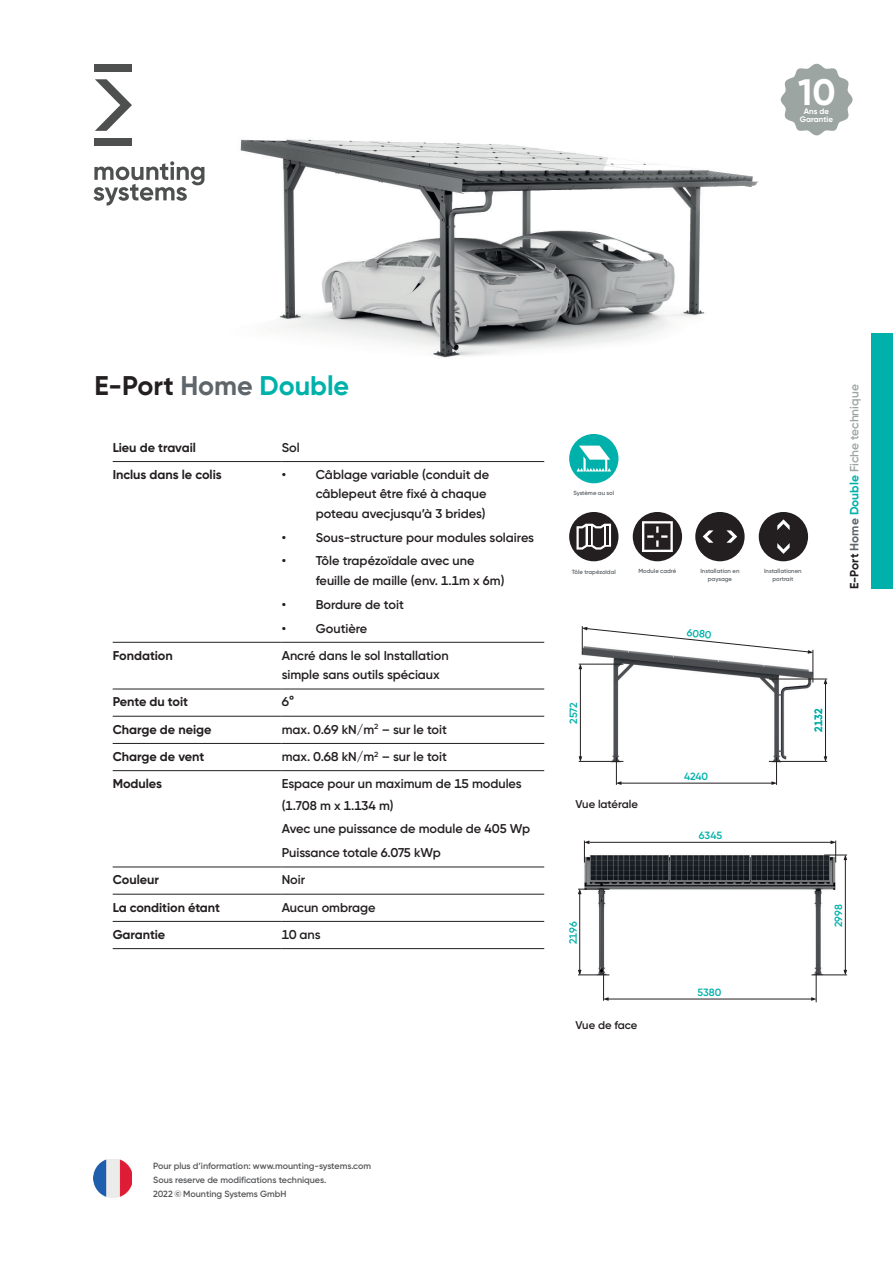
<style>
.page{position:relative;width:893px;height:1263px;background:#fff}
.page>*{position:absolute;margin:0;border:0;box-sizing:border-box;transform-origin:0 0}
.t1{font:700 36.75px "Gilroy";color:#fff}
.t2{font:700 27px "Gilroy";color:#231f20}
.t3{font:600 12.75px/19.5px "Gilroy";letter-spacing:-.005em;color:#231f20}
.t4{font:700 12.75px "Gilroy";letter-spacing:-.005em;color:#231f20}
.t5{font:600 12px "Gilroy";color:#9da5a3}
.t6{font:600 11.25px "Gilroy";letter-spacing:-.005em;color:#231f20}
.t7{font:600 10.5px "Gilroy";color:#00b1ab}
.t8{font:600 9px/14.2px "Gilroy";letter-spacing:-.005em;color:#57585a}
.t9{font:700 7.95px/8.1px "Gilroy";color:#fff;text-align:center}
.t10{font:600 6px/7.2px "Gilroy";letter-spacing:-.005em;color:#5f666b;text-align:center}
.s1{color:#5f666b}
.s2{color:#00b1ab}
.s3{font-weight:700;color:#231f20}
.s4{font-weight:700;color:#5f666b}
.s5{font-weight:700;color:#00b1ab}
</style>
<div class="page">
<div style="left:872px;top:334px;width:21px;height:255px;background:#00b1ab"></div>
<hr style="left:113px;top:461px;width:169px;height:1px;background:#231f20">
<hr style="left:282px;top:461px;width:262px;height:1px;background:#231f20">
<hr style="left:113px;top:642px;width:169px;height:1px;background:#231f20">
<hr style="left:282px;top:642px;width:262px;height:1px;background:#231f20">
<hr style="left:113px;top:689px;width:169px;height:1px;background:#231f20">
<hr style="left:282px;top:689px;width:262px;height:1px;background:#231f20">
<hr style="left:113px;top:716px;width:169px;height:1px;background:#231f20">
<hr style="left:282px;top:716px;width:262px;height:1px;background:#231f20">
<hr style="left:113px;top:743px;width:169px;height:1px;background:#231f20">
<hr style="left:282px;top:743px;width:262px;height:1px;background:#231f20">
<hr style="left:113px;top:770px;width:169px;height:1px;background:#231f20">
<hr style="left:282px;top:770px;width:262px;height:1px;background:#231f20">
<hr style="left:113px;top:866px;width:169px;height:1px;background:#231f20">
<hr style="left:282px;top:866px;width:262px;height:1px;background:#231f20">
<hr style="left:113px;top:894px;width:169px;height:1px;background:#231f20">
<hr style="left:282px;top:894px;width:262px;height:1px;background:#231f20">
<hr style="left:113px;top:921px;width:169px;height:1px;background:#231f20">
<hr style="left:282px;top:921px;width:262px;height:1px;background:#231f20">
<hr style="left:113px;top:948px;width:169px;height:1px;background:#231f20">
<hr style="left:282px;top:948px;width:262px;height:1px;background:#231f20">
<svg style="left:633px;top:512px;width:49px;height:49px"></svg>
<svg style="left:695px;top:512px;width:50px;height:49px"></svg>
<svg style="left:759px;top:512px;width:49px;height:49px"></svg>
<svg style="left:569px;top:512px;width:49px;height:49px"></svg>
<svg style="left:569px;top:434px;width:49px;height:49px"></svg>
<img style="left:578px;top:634px;width:250px;height:147px">
<hr style="left:769px;top:679px;width:58px;height:1px;background:#231f20">
<hr style="left:579px;top:664px;width:44px;height:1px;background:#231f20">
<hr style="left:769px;top:761px;width:58px;height:1px;background:#231f20">
<hr style="left:579px;top:761px;width:44px;height:1px;background:#231f20">
<hr style="left:813px;top:650px;width:1px;height:32px;background:#231f20">
<hr style="left:825px;top:682px;width:1px;height:77px;background:#231f20">
<svg style="left:824px;top:756px;width:3px;height:5px"></svg>
<svg style="left:824px;top:679px;width:3px;height:5px"></svg>
<hr style="left:580px;top:668px;width:1px;height:91px;background:#231f20">
<svg style="left:579px;top:756px;width:3px;height:5px"></svg>
<svg style="left:579px;top:664px;width:3px;height:5px"></svg>
<hr style="left:619px;top:783px;width:154px;height:1px;background:#231f20">
<svg style="left:616px;top:757px;width:5px;height:28px"></svg>
<svg style="left:771px;top:757px;width:6px;height:28px"></svg>
<svg style="left:582px;top:626px;width:231px;height:28px"></svg>
<hr style="left:607px;top:999px;width:204px;height:1px;background:#231f20">
<img style="left:578px;top:842px;width:270px;height:134px">
<hr style="left:589px;top:842px;width:243px;height:1px;background:#231f20">
<svg style="left:584px;top:840px;width:5px;height:22px"></svg>
<svg style="left:603px;top:973px;width:6px;height:28px"></svg>
<svg style="left:811px;top:973px;width:6px;height:29px"></svg>
<hr style="left:578px;top:889px;width:31px;height:1px;background:#231f20">
<hr style="left:811px;top:975px;width:36px;height:1px;background:#231f20">
<hr style="left:578px;top:975px;width:31px;height:1px;background:#231f20">
<hr style="left:845px;top:859px;width:1px;height:114px;background:#231f20">
<hr style="left:579px;top:891px;width:1px;height:83px;background:#231f20">
<svg style="left:844px;top:970px;width:3px;height:5px"></svg>
<svg style="left:824px;top:840px;width:23px;height:22px"></svg>
<svg style="left:578px;top:889px;width:3px;height:5px"></svg>
<img style="left:204px;top:63px;width:615px;height:295px">
<img style="left:94px;top:1159px;width:38px;height:38px">
<svg style="left:781px;top:64px;width:72px;height:71px"></svg>
<svg style="left:94px;top:161px;width:110px;height:45px"></svg>
<svg style="left:95px;top:79px;width:37px;height:52px"></svg>
<div style="left:94px;top:139px;width:38px;height:7px;background:#4d504f"></div>
<div style="left:94px;top:64px;width:38px;height:8px;background:#4d504f"></div>
<h1 class="t1" style="left:798px;top:69px;width:39px">10</h1>
<p class="t9" style="left:800px;top:107px;width:35px">Ans de<br>Garantie</p>
<h2 class="t2" style="left:94px;top:369px;width:256px">E-Port <span class="s1">Home</span> <span class="s2">Double</span></h2>
<p class="t4" style="left:113px;top:439px;width:85px">Lieu de travail</p>
<p class="t3" style="left:282px;top:437px;width:20px">Sol</p>
<p class="t4" style="left:113px;top:466px;width:111px">Inclus dans le colis</p>
<p class="t3" style="left:316px;top:465px;width:175px;text-indent:-34px">• Câblage variable (conduit de câblepeut être fixé à chaque poteau avecjusqu’à 3 brides)</p>
<p class="t3" style="left:282px;top:527px;width:254px">• Sous-structure pour modules solaires</p>
<p class="t3" style="left:316px;top:551px;width:190px;text-indent:-34px">• Tôle trapézoïdale avec une feuille de maille (env. 1.1m x 6m)</p>
<p class="t3" style="left:282px;top:594px;width:124px">• Bordure de toit</p>
<p class="t3" style="left:282px;top:618px;width:87px">• Goutière</p>
<p class="t4" style="left:113px;top:647px;width:62px">Fondation</p>
<p class="t3" style="left:282px;top:645px;width:168px">Ancré dans le sol Installation simple sans outils spéciaux</p>
<p class="t4" style="left:113px;top:694px;width:77px">Pente du toit</p>
<p class="t3" style="left:282px;top:692px;width:14px">6°</p>
<p class="t4" style="left:113px;top:721px;width:100px">Charge de neige</p>
<p class="t3" style="left:282px;top:719px;width:167px">max. 0.69 kN/m<sup>2</sup> – sur le toit</p>
<p class="t4" style="left:113px;top:748px;width:93px">Charge de vent</p>
<p class="t3" style="left:282px;top:746px;width:167px">max. 0.68 kN/m<sup>2</sup> – sur le toit</p>
<p class="t4" style="left:113px;top:776px;width:51px">Modules</p>
<p class="t3" style="left:282px;top:773px;width:241px;line-height:21.6px">Espace pour un maximum de 15 modules (1.708 m x 1.134 m)</p>
<p class="t3" style="left:282px;top:817px;width:250px;line-height:23.7px">Avec une puissance de module de 405 Wp<br>Puissance totale 6.075 kWp</p>
<p class="t4" style="left:113px;top:872px;width:48px">Couleur</p>
<p class="t3" style="left:282px;top:870px;width:25px">Noir</p>
<p class="t4" style="left:113px;top:899px;width:109px">La condition étant</p>
<p class="t3" style="left:282px;top:897px;width:95px">Aucun ombrage</p>
<p class="t4" style="left:113px;top:926px;width:54px">Garantie</p>
<p class="t3" style="left:282px;top:924px;width:40px">10 ans</p>
<p class="t10" style="left:573px;top:489px;width:42px">Système au sol</p>
<p class="t10" style="left:572px;top:569px;width:46px">Tôle trapézoïdal</p>
<p class="t10" style="left:638px;top:567px;width:39px">Module cadré</p>
<p class="t10" style="left:700px;top:567px;width:40px">Installation en paysage</p>
<p class="t10" style="left:764px;top:567px;width:39px">Installationen portrait</p>
<p class="t7" style="left:688px;top:626px;width:26px;rotate:6deg">6080</p>
<p class="t7" style="left:567px;top:724px;width:23px;rotate:-90deg">2572</p>
<p class="t6" style="left:576px;top:797px;width:64px">Vue latérale</p>
<p class="t7" style="left:684px;top:770px;width:26px">4240</p>
<p class="t7" style="left:699px;top:829px;width:25px">6345</p>
<p class="t7" style="left:812px;top:732px;width:24px;rotate:-90deg">2132</p>
<p class="t5" style="left:847px;top:589px;width:206px;rotate:-90deg"><span class="s3">E-Port</span> <span class="s4">Home</span> <span class="s5">Double</span> Fiche technique</p>
<p class="t7" style="left:567px;top:944px;width:24px;rotate:-90deg">2196</p>
<p class="t6" style="left:576px;top:1018px;width:63px">Vue de face</p>
<p class="t7" style="left:697px;top:985px;width:25px">5380</p>
<p class="t7" style="left:832px;top:927px;width:24px;rotate:-90deg">2998</p>
<p class="t8" style="left:153px;top:1158px;width:219px">Pour plus d’information: www.mounting-systems.com<br>Sous reserve de modifications techniques.<br>2022 © Mounting Systems GmbH</p>
</div>
